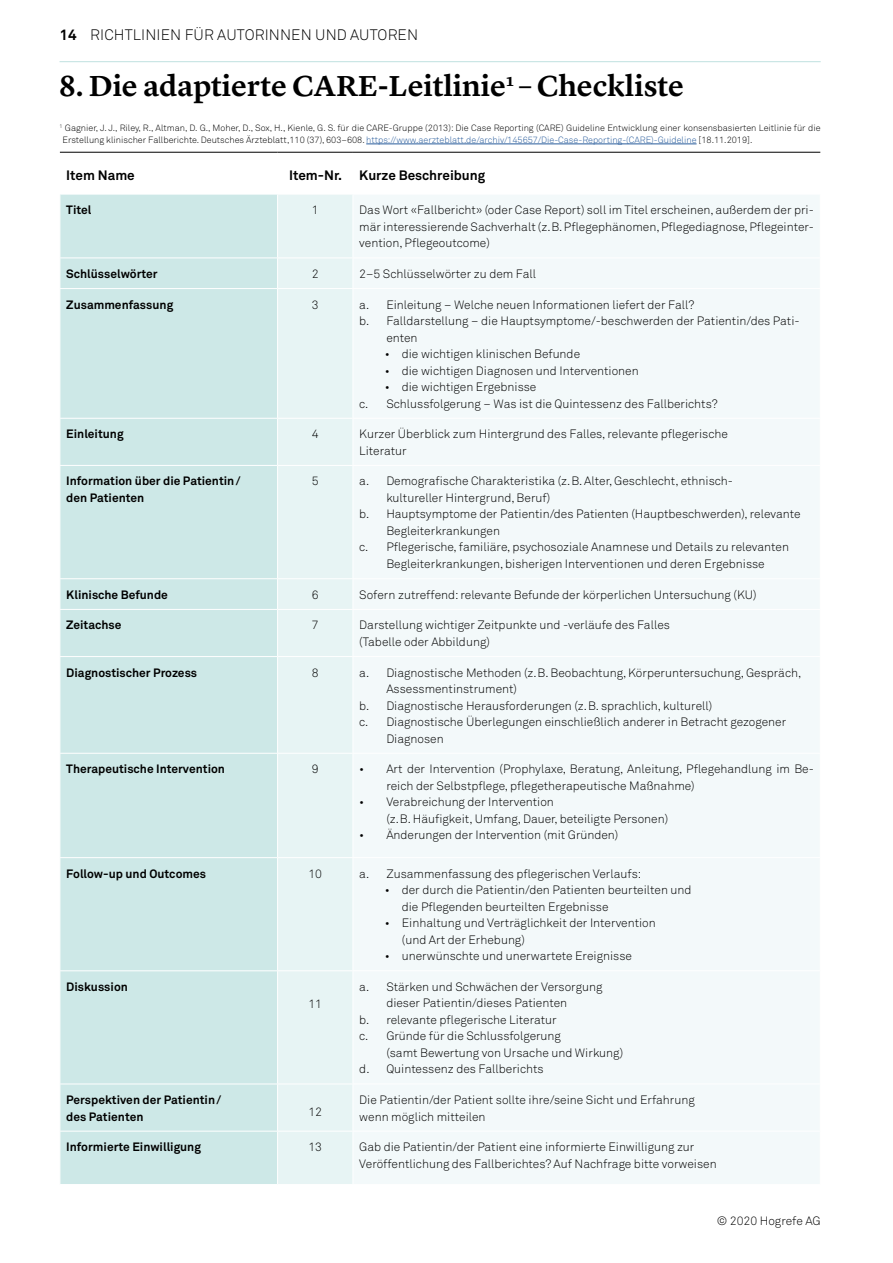
<style>
.page{position:relative;width:893px;height:1263px;background:#fff}
.page>*{position:absolute;margin:0;border:0;box-sizing:border-box;transform-origin:0 0}
.t1{font:600 30px "Lyon Text";color:#000}
.t2{font:300 15px "Akkurat Pro";letter-spacing:.01em;color:#000}
.t3{font:700 13.5px "Akkurat Pro";color:#000}
.t4{font:300 12px/16.5px "Akkurat Pro";color:#000}
.t5{font:700 12px/16.5px "Akkurat Pro";color:#000}
.t6{font:300 9px/12px "Akkurat Pro";color:#000}
.s1{font-weight:700}
.s2{color:#275b9b}
</style>
<div class="page">
<hr style="left:60px;top:61px;width:761px;height:1px;background:#bfe1e0">
<hr style="left:366px;top:144px;width:331px;height:1px;background:#275b9b">
<div style="left:61px;top:195px;width:216px;height:989px;background:#cde8e7"></div>
<div style="left:278px;top:195px;width:75px;height:989px;background:#e7f4f4"></div>
<div style="left:354px;top:195px;width:465px;height:989px;background:#f3f9fa"></div>
<hr style="left:60px;top:152px;width:218px;height:1px;background:#000">
<hr style="left:278px;top:152px;width:75px;height:1px;background:#000">
<hr style="left:353px;top:152px;width:467px;height:1px;background:#000">
<hr style="left:60px;top:258px;width:218px;height:1px;background:#fff">
<hr style="left:278px;top:258px;width:75px;height:1px;background:#fff">
<hr style="left:353px;top:258px;width:468px;height:1px;background:#fff">
<hr style="left:60px;top:288px;width:218px;height:1px;background:#fff">
<hr style="left:278px;top:288px;width:75px;height:1px;background:#fff">
<hr style="left:353px;top:288px;width:468px;height:1px;background:#fff">
<hr style="left:60px;top:418px;width:218px;height:1px;background:#fff">
<hr style="left:278px;top:418px;width:75px;height:1px;background:#fff">
<hr style="left:353px;top:418px;width:468px;height:1px;background:#fff">
<hr style="left:60px;top:465px;width:218px;height:1px;background:#fff">
<hr style="left:278px;top:465px;width:75px;height:1px;background:#fff">
<hr style="left:353px;top:465px;width:468px;height:1px;background:#fff">
<hr style="left:60px;top:578px;width:218px;height:1px;background:#fff">
<hr style="left:278px;top:578px;width:75px;height:1px;background:#fff">
<hr style="left:353px;top:578px;width:468px;height:1px;background:#fff">
<hr style="left:60px;top:609px;width:218px;height:1px;background:#fff">
<hr style="left:278px;top:609px;width:75px;height:1px;background:#fff">
<hr style="left:353px;top:609px;width:468px;height:1px;background:#fff">
<hr style="left:60px;top:656px;width:218px;height:1px;background:#fff">
<hr style="left:278px;top:656px;width:75px;height:1px;background:#fff">
<hr style="left:353px;top:656px;width:468px;height:1px;background:#fff">
<hr style="left:60px;top:753px;width:218px;height:1px;background:#fff">
<hr style="left:278px;top:753px;width:75px;height:1px;background:#fff">
<hr style="left:353px;top:753px;width:468px;height:1px;background:#fff">
<hr style="left:60px;top:857px;width:218px;height:1px;background:#fff">
<hr style="left:278px;top:857px;width:75px;height:1px;background:#fff">
<hr style="left:353px;top:857px;width:468px;height:1px;background:#fff">
<hr style="left:60px;top:970px;width:218px;height:1px;background:#fff">
<hr style="left:278px;top:970px;width:75px;height:1px;background:#fff">
<hr style="left:353px;top:970px;width:468px;height:1px;background:#fff">
<hr style="left:60px;top:1083px;width:218px;height:1px;background:#fff">
<hr style="left:278px;top:1083px;width:75px;height:1px;background:#fff">
<hr style="left:353px;top:1083px;width:468px;height:1px;background:#fff">
<hr style="left:60px;top:1131px;width:218px;height:1px;background:#fff">
<hr style="left:278px;top:1131px;width:75px;height:1px;background:#fff">
<hr style="left:353px;top:1131px;width:468px;height:1px;background:#fff">
<p class="t2" style="left:60px;top:26px;width:360px"><span class="s1">14</span> RICHTLINIEN FÜR AUTORINNEN UND AUTOREN</p>
<h1 class="t1" style="left:60px;top:63px;width:626px">8. Die adaptierte CARE-Leitlinie<sup>1</sup> – Checkliste</h1>
<p class="t6" style="left:63px;top:122px;width:760px;text-indent:-3px"><sup>1</sup> Gagnier, J. J., Riley, R., Altman, D. G., Moher, D., Sox, H., Kienle, G. S. für die CARE-Gruppe (2013): Die Case Reporting (CARE) Guideline Entwicklung einer konsensbasierten Leitlinie für die<br>Erstellung klinischer Fallberichte. Deutsches Ärzteblatt,110 (37), 603–608. <span class="s2">https://www.aerzteblatt.de/archiv/145657/Die-Case-Reporting-(CARE)-Guideline</span> [18.11.2019].</p>
<p class="t3" style="left:66px;top:167px;width:70px">Item Name</p>
<p class="t3" style="left:289px;top:167px;width:54px">Item-Nr.</p>
<p class="t3" style="left:359px;top:167px;width:128px">Kurze Beschreibung</p>
<p class="t5" style="left:66px;top:202px;width:27px">Titel</p>
<p class="t4" style="left:312px;top:202px;width:8px">1</p>
<p class="t4" style="left:359px;top:202px;width:456px;text-align:justify">Das Wort «Fallbericht» (oder Case Report) soll im Titel erscheinen, außerdem der pri&shy;mär interessierende Sachverhalt (z.B. Pflegephänomen, Pflegediagnose, Pflegeinter&shy;vention, Pflegeoutcome)</p>
<p class="t5" style="left:66px;top:265px;width:93px">Schlüsselwörter</p>
<p class="t4" style="left:312px;top:265px;width:8px">2</p>
<p class="t4" style="left:359px;top:265px;width:178px">2–5 Schlüsselwörter zu dem Fall</p>
<p class="t5" style="left:66px;top:296px;width:108px">Zusammenfassung</p>
<p class="t4" style="left:312px;top:296px;width:8px">3</p>
<p class="t4" style="left:359px;top:296px;width:337px">a. Einleitung – Welche neuen Informationen liefert der Fall?</p>
<p class="t4" style="left:359px;top:313px;width:442px">b. Falldarstellung – die Hauptsymptome/-beschwerden der Patientin/des Pati-</p>
<p class="t4" style="left:386px;top:329px;width:33px">enten</p>
<p class="t4" style="left:385px;top:346px;width:197px">• die wichtigen klinischen Befunde</p>
<p class="t4" style="left:385px;top:362px;width:255px">• die wichtigen Diagnosen und Interventionen</p>
<p class="t4" style="left:359px;top:379px;width:360px;text-indent:26px">• die wichtigen Ergebnisse<br>c. Schlussfolgerung – Was ist die Quintessenz des Fallberichts?</p>
<p class="t5" style="left:66px;top:426px;width:59px">Einleitung</p>
<p class="t4" style="left:312px;top:426px;width:8px">4</p>
<p class="t4" style="left:359px;top:426px;width:370px">Kurzer Überblick zum Hintergrund des Falles, relevante pflegerische<br>Literatur</p>
<p class="t5" style="left:66px;top:473px;width:176px">Information über die Patientin/ den Patienten</p>
<p class="t4" style="left:312px;top:473px;width:8px">5</p>
<p class="t4" style="left:359px;top:473px;width:375px">a. Demografische Charakteristika (z.B. Alter, Geschlecht, ethnisch-</p>
<p class="t4" style="left:386px;top:489px;width:165px">kultureller Hintergrund, Beruf)</p>
<p class="t4" style="left:359px;top:506px;width:443px">b. Hauptsymptome der Patientin/des Patienten (Hauptbeschwerden), relevante</p>
<p class="t4" style="left:386px;top:522px;width:115px">Begleiterkrankungen</p>
<p class="t4" style="left:359px;top:539px;width:431px">c. Pflegerische, familiäre, psychosoziale Anamnese und Details zu relevanten</p>
<p class="t4" style="left:386px;top:555px;width:380px">Begleiterkrankungen, bisherigen Interventionen und deren Ergebnisse</p>
<p class="t5" style="left:66px;top:586px;width:103px">Klinische Befunde</p>
<p class="t4" style="left:312px;top:586px;width:8px">6</p>
<p class="t4" style="left:359px;top:586px;width:399px">Sofern zutreffend: relevante Befunde der körperlichen Untersuchung (KU)</p>
<p class="t5" style="left:66px;top:617px;width:57px">Zeitachse</p>
<p class="t4" style="left:312px;top:617px;width:8px">7</p>
<p class="t4" style="left:359px;top:617px;width:312px">Darstellung wichtiger Zeitpunkte und -verläufe des Falles (Tabelle oder Abbildung)</p>
<p class="t5" style="left:66px;top:664px;width:132px">Diagnostischer Prozess</p>
<p class="t4" style="left:312px;top:664px;width:8px">8</p>
<p class="t4" style="left:359px;top:664px;width:443px">a. Diagnostische Methoden (z.B. Beobachtung, Körperuntersuchung, Gespräch,</p>
<p class="t4" style="left:386px;top:681px;width:132px">Assessmentinstrument)</p>
<p class="t4" style="left:359px;top:697px;width:354px">b. Diagnostische Herausforderungen (z.B. sprachlich, kulturell)</p>
<p class="t4" style="left:359px;top:714px;width:428px">c. Diagnostische Überlegungen einschließlich anderer in Betracht gezogener</p>
<p class="t4" style="left:386px;top:730px;width:59px">Diagnosen</p>
<p class="t5" style="left:66px;top:761px;width:160px">Therapeutische Intervention</p>
<p class="t4" style="left:312px;top:761px;width:8px">9</p>
<p class="t4" style="left:386px;top:761px;width:429px;text-indent:-27px">• Art der Intervention (Prophylaxe, Beratung, Anleitung, Pflegehandlung im Be&shy;reich der Selbstpflege, pflegetherapeutische Maßnahme)</p>
<p class="t4" style="left:386px;top:794px;width:283px;text-indent:-27px">• Verabreichung der Intervention<br>(z.B. Häufigkeit, Umfang, Dauer, beteiligte Personen)</p>
<p class="t4" style="left:359px;top:827px;width:261px">• Änderungen der Intervention (mit Gründen)</p>
<p class="t5" style="left:66px;top:865px;width:141px">Follow-up und Outcomes</p>
<p class="t4" style="left:308px;top:865px;width:15px">10</p>
<p class="t4" style="left:359px;top:865px;width:283px">a. Zusammenfassung des pflegerischen Verlaufs:</p>
<p class="t4" style="left:402px;top:882px;width:291px;text-indent:-17px">• der durch die Patientin/den Patienten beurteilten und die Pflegenden beurteilten Ergebnisse</p>
<p class="t4" style="left:402px;top:915px;width:255px;text-indent:-17px">• Einhaltung und Verträglichkeit der Intervention (und Art der Erhebung)</p>
<p class="t4" style="left:385px;top:948px;width:249px">• unerwünschte und unerwartete Ereignisse</p>
<p class="t5" style="left:66px;top:978px;width:63px">Diskussion</p>
<p class="t4" style="left:308px;top:996px;width:15px">11</p>
<p class="t4" style="left:359px;top:978px;width:245px">a. Stärken und Schwächen der Versorgung</p>
<p class="t4" style="left:386px;top:995px;width:182px">dieser Patientin/dieses Patienten</p>
<p class="t4" style="left:359px;top:1011px;width:199px">b. relevante pflegerische Literatur</p>
<p class="t4" style="left:359px;top:1028px;width:203px">c. Gründe für die Schlussfolgerung</p>
<p class="t4" style="left:386px;top:1044px;width:238px">(samt Bewertung von Ursache und Wirkung)</p>
<p class="t4" style="left:359px;top:1061px;width:186px">d. Quintessenz des Fallberichts</p>
<p class="t5" style="left:66px;top:1091px;width:157px">Perspektiven der Patientin/ des Patienten</p>
<p class="t4" style="left:308px;top:1104px;width:15px">12</p>
<p class="t4" style="left:359px;top:1091px;width:337px">Die Patientin/der Patient sollte ihre/seine Sicht und Erfahrung wenn möglich mitteilen</p>
<p class="t5" style="left:66px;top:1138px;width:136px">Informierte Einwilligung</p>
<p class="t4" style="left:308px;top:1139px;width:15px">13</p>
<p class="t4" style="left:359px;top:1139px;width:359px">Gab die Patientin/der Patient eine informierte Einwilligung zur<br>Veröffentlichung des Fallberichtes? Auf Nachfrage bitte vorweisen</p>
<p class="t4" style="left:717px;top:1213px;width:105px">© 2020 Hogrefe AG</p>
</div>
